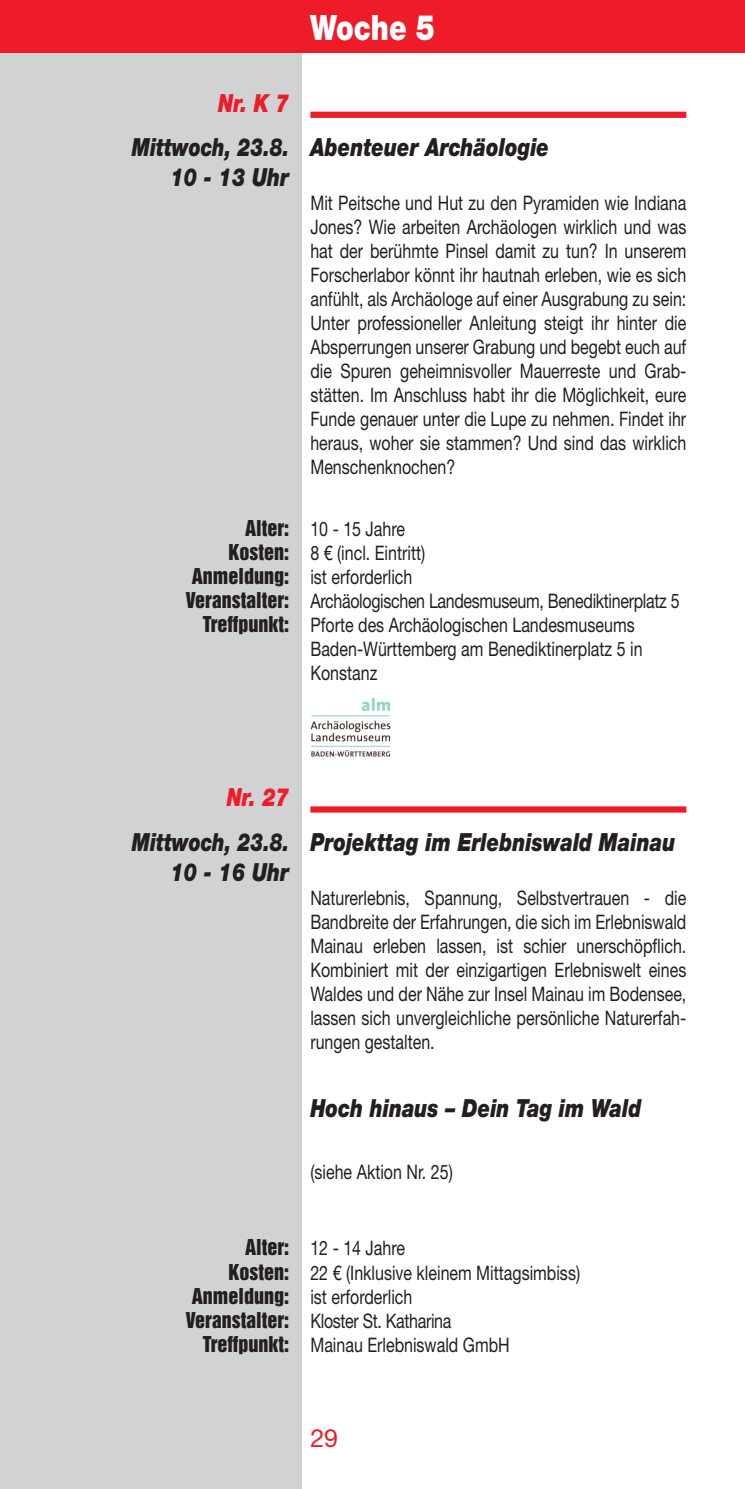
<style>
.page{position:relative;width:745px;height:1489px;background:#fff}
.page>*{position:absolute;margin:0;border:0;box-sizing:border-box;transform-origin:0 0}
.t1{font:900 35px "Helvetica Neue LT";color:#fff;scale:.8 1}
.t2{font:italic 900 25px/30px "Helvetica Neue LT";color:#231f20;scale:.77 1}
.t3{font:italic 900 25px "Helvetica Neue LT";color:#231f20;scale:.8 1}
.t4{font:italic 900 25px "Helvetica Neue LT";color:#ee1c28;scale:.8 1}
.t5{font:25px "Helvetica Neue LT";color:#ee1c28}
.t6{font:20px/24px "Helvetica Neue LT";color:#231f20;text-align:justify;scale:.8 1}
.t7{font:20px "Helvetica Neue LT";letter-spacing:-.02em;color:#231f20;scale:.8 1}
.s1{font-family:"Helvetica Inserat LT"}
</style>
<div class="page">
<div style="left:0;top:0;width:301px;height:1488px;background:#d1d2d4"></div>
<div style="left:0;top:0;width:744px;height:53px;background:#ee1c28"></div>
<div style="left:310px;top:112px;width:376px;height:6px;background:#ee1c28"></div>
<div style="left:310px;top:806px;width:376px;height:6px;background:#ee1c28"></div>
<img style="left:311px;top:698px;width:80px;height:59px">
<h1 class="t1" style="left:310px;top:7px;width:157px">Woche 5</h1>
<p class="t4" style="left:218px;top:87px;width:90px">Nr. K 7</p>
<p class="t2" style="left:170px;top:131px;width:493px;text-indent:-38px">Mittwoch, 23.8. Abenteuer Archäologie<br>10 - 13 Uhr</p>
<p class="t6" style="left:310px;top:190px;width:471px">Mit Peitsche und Hut zu den Pyramiden wie Indiana Jones? Wie arbeiten Archäologen wirklich und was hat der berühmte Pinsel damit zu tun? In unserem Forscherlabor könnt ihr hautnah erleben, wie es sich anfühlt, als Archäologe auf einer Ausgrabung zu sein:<br>Unter professioneller Anleitung steigt ihr hinter die Absperrungen unserer Grabung und begebt euch auf die Spuren geheimnisvoller Mauerreste und Grab&shy;stätten. Im Anschluss habt ihr die Möglichkeit, eure Funde genauer unter die Lupe zu nehmen. Findet ihr heraus, woher sie stammen? Und sind das wirklich Menschenknochen?</p>
<p class="t6" style="left:245px;top:517px;width:201px"><span class="s1">Alter:</span> 10 - 15 Jahre</p>
<p class="t6" style="left:228px;top:541px;width:247px"><span class="s1">Kosten:</span> 8 € (incl. Eintritt)</p>
<p class="t6" style="left:192px;top:565px;width:277px"><span class="s1">Anmeldung:</span> ist erforderlich</p>
<p class="t7" style="left:186px;top:589px;width:618px"><span class="s1">Veranstalter:</span> Archäologischen Landesmuseum, Benediktinerplatz 5</p>
<p class="t6" style="left:203px;top:613px;width:541px"><span class="s1">Treffpunkt:</span> Pforte des Archäologischen Landesmuseums</p>
<p class="t6" style="left:310px;top:637px;width:416px">Baden-Württemberg am Benediktinerplatz 5 in</p>
<p class="t6" style="left:310px;top:661px;width:85px">Konstanz</p>
<p class="t4" style="left:226px;top:782px;width:79px">Nr. 27</p>
<p class="t2" style="left:170px;top:826px;width:657px;text-indent:-38px">Mittwoch, 23.8. Projekttag im Erlebniswald Mainau<br>10 - 16 Uhr</p>
<p class="t6" style="left:310px;top:885px;width:471px">Naturerlebnis, Spannung, Selbstvertrauen - die Bandbreite der Erfahrungen, die sich im Erlebniswald Mainau erleben lassen, ist schier unerschöpflich.<br>Kombiniert mit der einzigartigen Erlebniswelt eines Waldes und der Nähe zur Insel Mainau im Bodensee, lassen sich unvergleichliche persönliche Naturerfah&shy;rungen gestalten.</p>
<p class="t3" style="left:310px;top:1092px;width:415px">Hoch hinaus – Dein Tag im Wald</p>
<p class="t6" style="left:310px;top:1159px;width:179px">(siehe Aktion Nr. 25)</p>
<p class="t6" style="left:245px;top:1235px;width:201px"><span class="s1">Alter:</span> 12 - 14 Jahre</p>
<p class="t6" style="left:228px;top:1259px;width:441px"><span class="s1">Kosten:</span> 22 € (Inklusive kleinem Mittagsimbiss)</p>
<p class="t6" style="left:192px;top:1283px;width:277px"><span class="s1">Anmeldung:</span> ist erforderlich</p>
<p class="t7" style="left:186px;top:1308px;width:333px"><span class="s1">Veranstalter:</span> Kloster St. Katharina</p>
<p class="t6" style="left:203px;top:1331px;width:385px"><span class="s1">Treffpunkt:</span> Mainau Erlebniswald GmbH</p>
<p class="t5" style="left:310px;top:1422px;width:29px">29</p>
</div>
